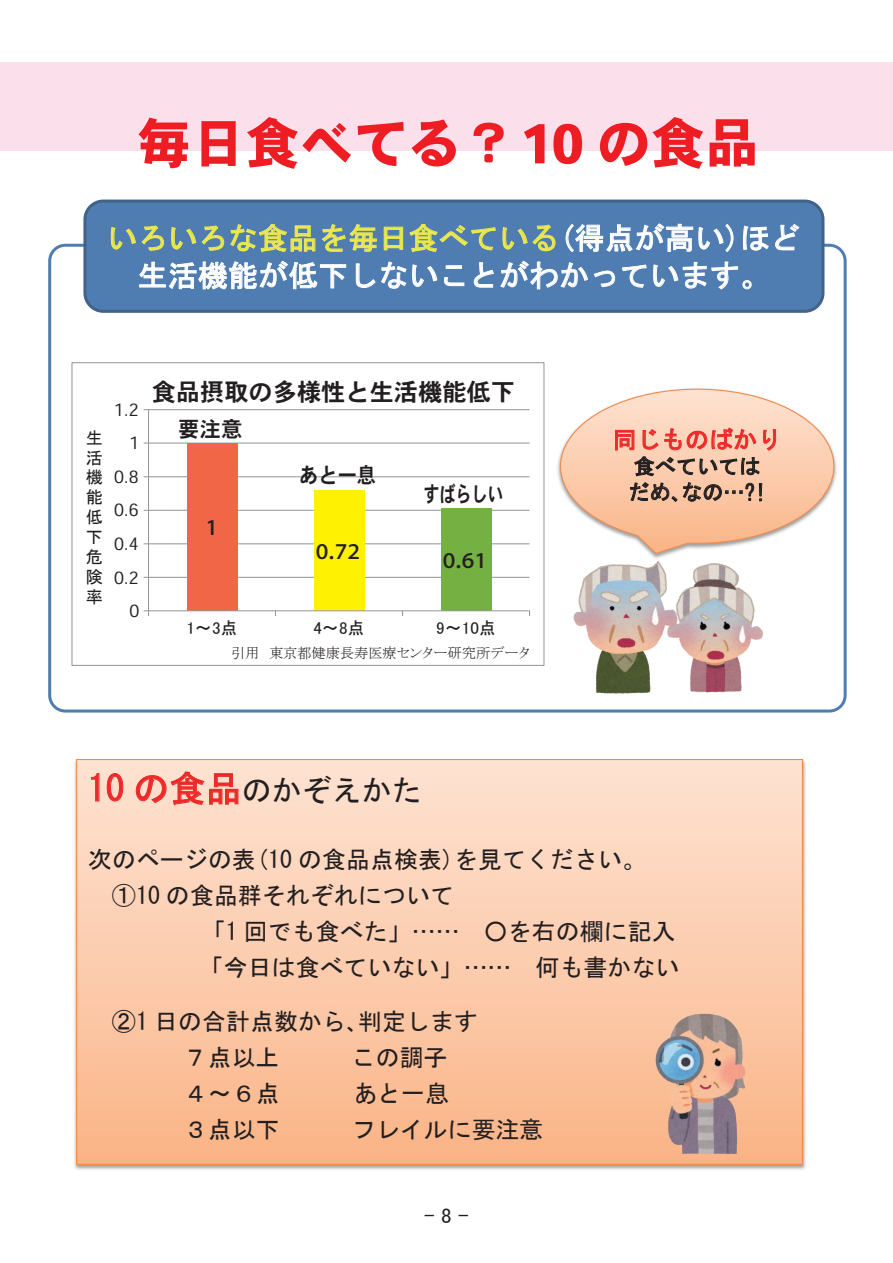
<style>
.page{position:relative;width:893px;height:1263px;background:#fff}
.page>*{position:absolute;margin:0;border:0;box-sizing:border-box;transform-origin:0 0}
.t1{font:54px "Heisei Kaku Go Std W9";color:#ee1d23}
.t2{font:30px/37.5px "MS Gothic";color:#fff;text-align:center}
.t3{font:30px "MS Gothic";color:#231f20}
.t4{font:24.15px "Heisei Kaku Go Std W7";color:#231f20}
.t5{font:24px/36px "MS Gothic";color:#231f20}
.t6{font:24px "MS Gothic";letter-spacing:.01em;color:#ee2a29}
.t7{font:22.8px "Heisei Kaku Go Std W5";color:#231f20}
.t8{font:21.3px "Heisei Kaku Go Std W7";color:#231f20;scale:.75 1}
.t9{font:21.3px "Heisei Kaku Go Std W7";color:#231f20;scale:.9 1}
.t10{font:21.3px "Heisei Kaku Go Std W7";color:#231f20}
.t11{font:21px/25.8px "MS Gothic";color:#231f20}
.t12{font:21px "MS P Gothic";color:#231f20}
.t13{font:17.1px/19.8px "MS P Gothic";color:#231f20;text-align:justify}
.t14{font:17.1px "Heisei Kaku Go Std W3";color:#231f20}
.t15{font:14.25px "MS P Mincho";color:#231f20}
.s1{color:#eae84d}
.s2{font-size:36px;color:#ee2a29}
</style>
<div class="page">
<div style="left:85px;top:201px;width:738px;height:110px;background:#4f7db1;border-radius:18px"></div>
<div style="left:83px;top:200px;width:741px;height:113px;border:3px solid #416389;border-radius:18px"></div>
<svg style="left:110px;top:225px;width:54px;height:26px"></svg>
<svg style="left:171px;top:223px;width:206px;height:29px"></svg>
<svg style="left:383px;top:226px;width:20px;height:25px"></svg>
<svg style="left:409px;top:223px;width:87px;height:29px"></svg>
<svg style="left:502px;top:224px;width:54px;height:28px"></svg>
<svg style="left:565px;top:223px;width:169px;height:29px"></svg>
<svg style="left:742px;top:225px;width:27px;height:26px"></svg>
<svg style="left:775px;top:224px;width:25px;height:27px"></svg>
<svg style="left:139px;top:260px;width:208px;height:30px"></svg>
<svg style="left:355px;top:261px;width:83px;height:28px"></svg>
<svg style="left:444px;top:265px;width:21px;height:21px"></svg>
<svg style="left:473px;top:262px;width:21px;height:26px"></svg>
<svg style="left:500px;top:260px;width:115px;height:30px"></svg>
<svg style="left:622px;top:264px;width:25px;height:24px"></svg>
<svg style="left:653px;top:261px;width:99px;height:29px"></svg>
<img style="left:686px;top:563px;width:77px;height:130px">
<img style="left:573px;top:561px;width:113px;height:133px">
<svg style="left:544px;top:378px;width:303px;height:177px"></svg>
<svg style="left:615px;top:427px;width:161px;height:49px;background:#eab09b"></svg>
<svg style="left:630px;top:482px;width:132px;height:20px;background:#c99f86"></svg>
<svg style="left:78px;top:761px;width:723px;height:402px;background:#fbc8a7"></svg>
<img style="left:77px;top:765px;width:725px;height:393px">
<svg style="left:90px;top:772px;width:10px;height:30px"></svg>
<svg style="left:106px;top:772px;width:18px;height:30px"></svg>
<svg style="left:135px;top:771px;width:104px;height:34px;background:#f9b5a7"></svg>
<img style="left:644px;top:1005px;width:118px;height:152px">
<div style="left:0;top:63px;width:893px;height:88px;background:#fbdfeb"></div>
<hr style="left:149px;top:577px;width:381px;height:1px;background:#989a9d">
<hr style="left:149px;top:543px;width:381px;height:1px;background:#989a9d">
<hr style="left:149px;top:510px;width:381px;height:1px;background:#989a9d">
<hr style="left:149px;top:476px;width:381px;height:1px;background:#989a9d">
<hr style="left:149px;top:443px;width:381px;height:1px;background:#989a9d">
<hr style="left:149px;top:409px;width:381px;height:1px;background:#989a9d">
<div style="left:187px;top:443px;width:50px;height:168px;background:#f26648"></div>
<div style="left:314px;top:490px;width:50px;height:121px;background:#fff101"></div>
<div style="left:441px;top:508px;width:50px;height:103px;background:#75b042"></div>
<hr style="left:148px;top:410px;width:1px;height:201px;background:#989a9d">
<hr style="left:149px;top:610px;width:381px;height:1px;background:#989a9d">
<svg style="left:144px;top:610px;width:5px;height:6px"></svg>
<div style="left:71px;top:362px;width:473px;height:304px;border:1px solid #989a9d"></div>
<h1 class="t1" style="left:137px;top:109px;width:623px">毎日食べてる？10 の食品</h1>
<p class="t2" style="left:107px;top:219px;width:694px"><span class="s1">いろいろな食品を毎日食べている</span>(得点が高い)ほど生活機能が低下しないことがわかっています。</p>
<p class="t13" style="left:86px;top:428px;width:19px">生活機能低下危険率</p>
<p class="t14" style="left:114px;top:398px;width:26px">1.2</p>
<p class="t14" style="left:130px;top:432px;width:11px">1</p>
<p class="t14" style="left:114px;top:465px;width:26px">0.8</p>
<p class="t14" style="left:114px;top:499px;width:26px">0.6</p>
<p class="t14" style="left:114px;top:532px;width:26px">0.4</p>
<p class="t14" style="left:114px;top:566px;width:26px">0.2</p>
<p class="t14" style="left:130px;top:599px;width:11px">0</p>
<p class="t4" style="left:152px;top:377px;width:365px">食品摂取の多様性と生活機能低下</p>
<p class="t10" style="left:178px;top:416px;width:66px">要注意</p>
<p class="t9" style="left:299px;top:462px;width:87px">あと一息</p>
<p class="t8" style="left:423px;top:481px;width:108px">すばらしい</p>
<p class="t7" style="left:206px;top:513px;width:14px">1</p>
<p class="t7" style="left:316px;top:536px;width:46px">0.72</p>
<p class="t7" style="left:443px;top:546px;width:46px">0.61</p>
<p class="t13" style="left:186px;top:618px;width:53px">1～3点</p>
<p class="t13" style="left:313px;top:618px;width:53px">4～8点</p>
<p class="t13" style="left:436px;top:618px;width:61px">9～10点</p>
<p class="t15" style="left:231px;top:646px;width:300px">引用 東京都健康長寿医療センター研究所データ</p>
<p class="t6" style="left:613px;top:428px;width:170px">同じものばかり</p>
<p class="t11" style="left:629px;top:453px;width:139px">食べていてはだめ､なの…?!</p>
<p class="t3" style="left:88px;top:775px;width:335px"><span class="s2">10 の食品</span>のかぞえかた</p>
<p class="t5" style="left:112px;top:841px;width:536px;text-indent:-24px">次のページの表(10 の食品点検表)を見てください。<br>①10 の食品群それぞれについて</p>
<p class="t5" style="left:200px;top:913px;width:481px">「1 回でも食べた」…… ○を右の欄に記入「今日は食べていない」…… 何も書かない</p>
<p class="t5" style="left:184px;top:1003px;width:296px;text-indent:-72px">②1 日の合計点数から､判定します<br>７点以上</p>
<p class="t5" style="left:352px;top:1039px;width:97px">この調子</p>
<p class="t5" style="left:184px;top:1075px;width:97px">４～６点</p>
<p class="t5" style="left:353px;top:1075px;width:97px">あと一息</p>
<p class="t5" style="left:184px;top:1111px;width:97px">３点以下</p>
<p class="t5" style="left:352px;top:1111px;width:193px">フレイルに要注意</p>
<p class="t12" style="left:424px;top:1205px;width:46px">- 8 -</p>
</div>
